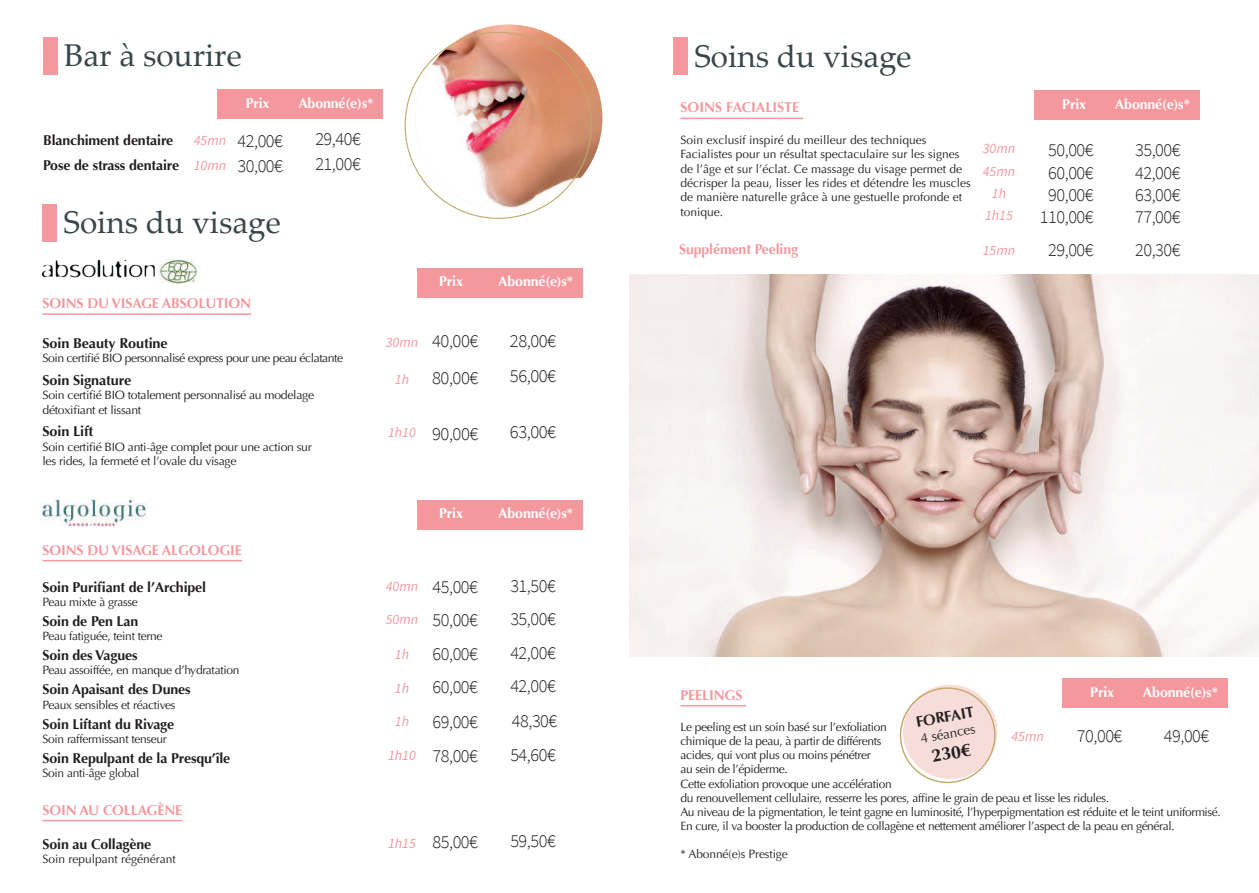
<style>
.page{position:relative;width:1259px;height:893px;background:#fff}
.page>*{position:absolute;margin:0;border:0;box-sizing:border-box;transform-origin:0 0}
.t1{font:31.5px "Palatino Linotype";color:#3a464a}
.t2{font:300 18.15px/33.9px "Source Sans Pro";letter-spacing:-.025em;color:#231f20}
.t3{font:700 18px "Optima LT";color:#231f20}
.t4{font:700 15px "Optima LT";color:#231f20}
.t5{font:700 14.1px/25.5px "Optima LT";letter-spacing:-.01em;color:#231f20}
.t6{font:700 14.1px "Optima LT";letter-spacing:-.01em;color:#f5989e}
.t7{font:700 14.1px "Optima LT";letter-spacing:-.01em;color:#fff}
.t8{font:italic 14.1px/22.2px "Source Sans Pro";color:#f5989e}
.t9{font:13.5px "Optima LT";color:#231f20}
.t10{font:12px/14.1px "Optima LT";letter-spacing:-.025em;color:#231f20}
.t11{font:12px/14.4px "Optima LT";color:#231f20}
.s1{font-weight:400;font-style:italic;font-size:14.1px;color:#f5989e}
</style>
<div class="page">
<hr style="left:43px;top:560px;width:199px;height:1px;background:#f5989e">
<img style="left:43px;top:498px;width:104px;height:29px">
<hr style="left:43px;top:313px;width:208px;height:2px;background:#f5989e">
<img style="left:43px;top:260px;width:111px;height:18px">
<img style="left:159px;top:259px;width:39px;height:25px">
<hr style="left:43px;top:820px;width:139px;height:1px;background:#f5989e">
<div style="left:417px;top:268px;width:166px;height:30px;background:#f5989e"></div>
<div style="left:417px;top:500px;width:166px;height:30px;background:#f5989e"></div>
<img style="left:415px;top:25px;width:187px;height:187px;border-radius:94px">
<svg style="left:404px;top:32px;width:188px;height:187px"></svg>
<div style="left:43px;top:37px;width:14px;height:38px;background:#f5989e"></div>
<div style="left:217px;top:90px;width:166px;height:29px;background:#f5989e"></div>
<div style="left:673px;top:37px;width:14px;height:38px;background:#f5989e"></div>
<img style="left:629px;top:274px;width:630px;height:382px">
<hr style="left:680px;top:118px;width:123px;height:1px;background:#f5989e">
<div style="left:1033px;top:90px;width:166px;height:30px;background:#f5989e"></div>
<div style="left:43px;top:204px;width:14px;height:38px;background:#f5989e"></div>
<hr style="left:680px;top:705px;width:66px;height:1px;background:#f5989e">
<div style="left:1061px;top:678px;width:166px;height:30px;background:#f5989e"></div>
<svg style="left:899px;top:684px;width:99px;height:100px"></svg>
<h1 class="t1" style="left:64px;top:33px;width:179px">Bar à sourire</h1>
<p class="t7" style="left:246px;top:95px;width:25px">Prix</p>
<p class="t7" style="left:298px;top:95px;width:76px">Abonné(e)s*</p>
<p class="t5" style="left:43px;top:127px;width:137px">Blanchiment dentaire<br>Pose de strass dentaire</p>
<p class="t8" style="left:194px;top:127px;width:34px;line-height:25.5px">45mn<br>10mn</p>
<h2 class="t2" style="left:238px;top:128px;width:47px;line-height:25.5px">42,00€<br>30,00€</h2>
<h1 class="t1" style="left:63px;top:200px;width:219px">Soins du visage</h1>
<h2 class="t2" style="left:315px;top:126px;width:47px;line-height:25.5px">29,40€<br>21,00€</h2>
<p class="t6" style="left:43px;top:295px;width:210px">SOINS DU VISAGE ABSOLUTION</p>
<p class="t5" style="left:43px;top:330px;width:127px">Soin Beauty Routine</p>
<p class="t10" style="left:43px;top:351px;width:302px">Soin certifié BIO personnalisé express pour une peau éclatante</p>
<p class="t5" style="left:43px;top:367px;width:90px">Soin Signature</p>
<p class="t10" style="left:43px;top:388px;width:273px">Soin certifié BIO totalement personnalisé au modelage détoxifiant et lissant</p>
<p class="t5" style="left:43px;top:419px;width:52px">Soin Lift</p>
<p class="t10" style="left:43px;top:440px;width:271px">Soin certifié BIO anti-âge complet pour une action sur les rides, la fermeté et l’ovale du visage</p>
<p class="t8" style="left:386px;top:331px;width:34px">30mn</p>
<p class="t8" style="left:395px;top:368px;width:16px">1h</p>
<p class="t8" style="left:388px;top:421px;width:29px">1h10</p>
<p class="t7" style="left:439px;top:273px;width:25px">Prix</p>
<p class="t7" style="left:498px;top:273px;width:76px">Abonné(e)s*</p>
<h2 class="t2" style="left:432px;top:322px;width:48px;line-height:37px">40,00€<br>80,00€</h2>
<h2 class="t2" style="left:432px;top:417px;width:48px">90,00€</h2>
<h2 class="t2" style="left:510px;top:323px;width:48px;line-height:35.7px">28,00€<br>56,00€</h2>
<h2 class="t2" style="left:510px;top:415px;width:48px">63,00€</h2>
<p class="t6" style="left:43px;top:542px;width:201px">SOINS DU VISAGE ALGOLOGIE</p>
<p class="t5" style="left:43px;top:574px;width:165px">Soin Purifiant de l’Archipel</p>
<p class="t10" style="left:43px;top:595px;width:97px">Peau mixte à grasse</p>
<p class="t5" style="left:43px;top:608px;width:97px">Soin de Pen Lan</p>
<p class="t10" style="left:43px;top:629px;width:122px">Peau fatiguée, teint terne</p>
<p class="t5" style="left:43px;top:643px;width:97px">Soin des Vagues</p>
<p class="t10" style="left:43px;top:663px;width:198px">Peau assoiffée, en manque d’hydratation</p>
<p class="t5" style="left:43px;top:677px;width:150px">Soin Apaisant des Dunes</p>
<p class="t10" style="left:43px;top:698px;width:135px">Peaux sensibles et réactives</p>
<p class="t5" style="left:43px;top:711px;width:133px">Soin Liftant du Rivage</p>
<p class="t10" style="left:43px;top:732px;width:126px">Soin raffermissant tenseur</p>
<p class="t5" style="left:43px;top:746px;width:189px">Soin Repulpant de la Presqu’île</p>
<p class="t10" style="left:43px;top:766px;width:99px">Soin anti-âge global</p>
<p class="t6" style="left:43px;top:802px;width:141px">SOIN AU COLLAGÈNE</p>
<p class="t5" style="left:43px;top:831px;width:110px">Soin au Collagène</p>
<p class="t11" style="left:43px;top:852px;width:135px">Soin repulpant régénérant</p>
<p class="t7" style="left:439px;top:505px;width:25px">Prix</p>
<p class="t7" style="left:498px;top:505px;width:76px">Abonné(e)s*</p>
<p class="t8" style="left:386px;top:575px;width:34px">40mn</p>
<p class="t8" style="left:386px;top:608px;width:34px">50mn</p>
<p class="t8" style="left:395px;top:643px;width:16px">1h</p>
<p class="t8" style="left:395px;top:678px;width:16px">1h</p>
<p class="t8" style="left:395px;top:711px;width:16px">1h</p>
<p class="t8" style="left:388px;top:744px;width:29px">1h10</p>
<h2 class="t2" style="left:432px;top:570px;width:47px;text-align:justify">45,00€ 50,00€ 60,00€ 60,00€ 69,00€ 78,00€</h2>
<h2 class="t2" style="left:510px;top:569px;width:48px;text-align:justify">31,50€ 35,00€ 42,00€ 42,00€ 48,30€ 54,60€</h2>
<h2 class="t2" style="left:388px;top:825px;width:91px"><span class="s1">1h15</span> 85,00€</h2>
<h2 class="t2" style="left:510px;top:824px;width:47px">59,50€</h2>
<h1 class="t1" style="left:694px;top:34px;width:219px">Soins du visage</h1>
<p class="t6" style="left:680px;top:99px;width:120px">SOINS FACIALISTE</p>
<p class="t11" style="left:680px;top:133px;width:292px">Soin exclusif inspiré du meilleur des techniques Facialistes pour un résultat spectaculaire sur les signes de l’âge et sur l’éclat. Ce massage du visage permet de décrisper la peau, lisser les rides et détendre les muscles de manière naturelle grâce à une gestuelle profonde et tonique.</p>
<p class="t6" style="left:679px;top:241px;width:121px">Supplément Peeling</p>
<p class="t8" style="left:982px;top:138px;width:34px;text-align:center">30mn<br>45mn<br>1h<br>1h15</p>
<p class="t8" style="left:982px;top:239px;width:34px">15mn</p>
<p class="t7" style="left:1062px;top:96px;width:25px">Prix</p>
<p class="t7" style="left:1115px;top:96px;width:76px">Abonné(e)s*</p>
<h2 class="t2" style="left:1040px;top:139px;width:55px;line-height:22.2px;text-align:center">50,00€<br>60,00€<br>90,00€<br>110,00€</h2>
<h2 class="t2" style="left:1048px;top:233px;width:47px">29,00€</h2>
<h2 class="t2" style="left:1135px;top:139px;width:47px;line-height:22.2px;text-align:justify">35,00€ 42,00€ 63,00€ 77,00€</h2>
<h2 class="t2" style="left:1135px;top:233px;width:47px">20,30€</h2>
<p class="t7" style="left:1090px;top:684px;width:25px">Prix</p>
<p class="t7" style="left:1143px;top:684px;width:76px">Abonné(e)s*</p>
<p class="t6" style="left:680px;top:687px;width:64px">PEELINGS</p>
<p class="t10" style="left:680px;top:720px;width:542px">Le peeling est un soin basé sur l’exfoliation<br>chimique de la peau, à partir de différents<br>acides, qui vont plus ou moins pénétrer<br>au sein de l’épiderme.<br>Cette exfoliation provoque une accélération<br>du renouvellement cellulaire, resserre les pores, affine le grain de peau et lisse les ridules.<br>Au niveau de la pigmentation, le teint gagne en luminosité, l’hyperpigmentation est réduite et le teint uniformisé.<br>En cure, il va booster la production de collagène et nettement améliorer l’aspect de la peau en général.</p>
<p class="t4" style="left:914px;top:713px;width:60px;rotate:-10deg">FORFAIT</p>
<p class="t9" style="left:919px;top:731px;width:57px;rotate:-10deg">4 séances</p>
<h3 class="t3" style="left:930px;top:746px;width:41px;rotate:-10deg">230€</h3>
<p class="t8" style="left:1011px;top:725px;width:34px">45mn</p>
<h2 class="t2" style="left:1077px;top:719px;width:47px">70,00€</h2>
<h2 class="t2" style="left:1164px;top:719px;width:47px">49,00€</h2>
<p class="t10" style="left:680px;top:847px;width:109px">* Abonné(e)s Prestige</p>
</div>
